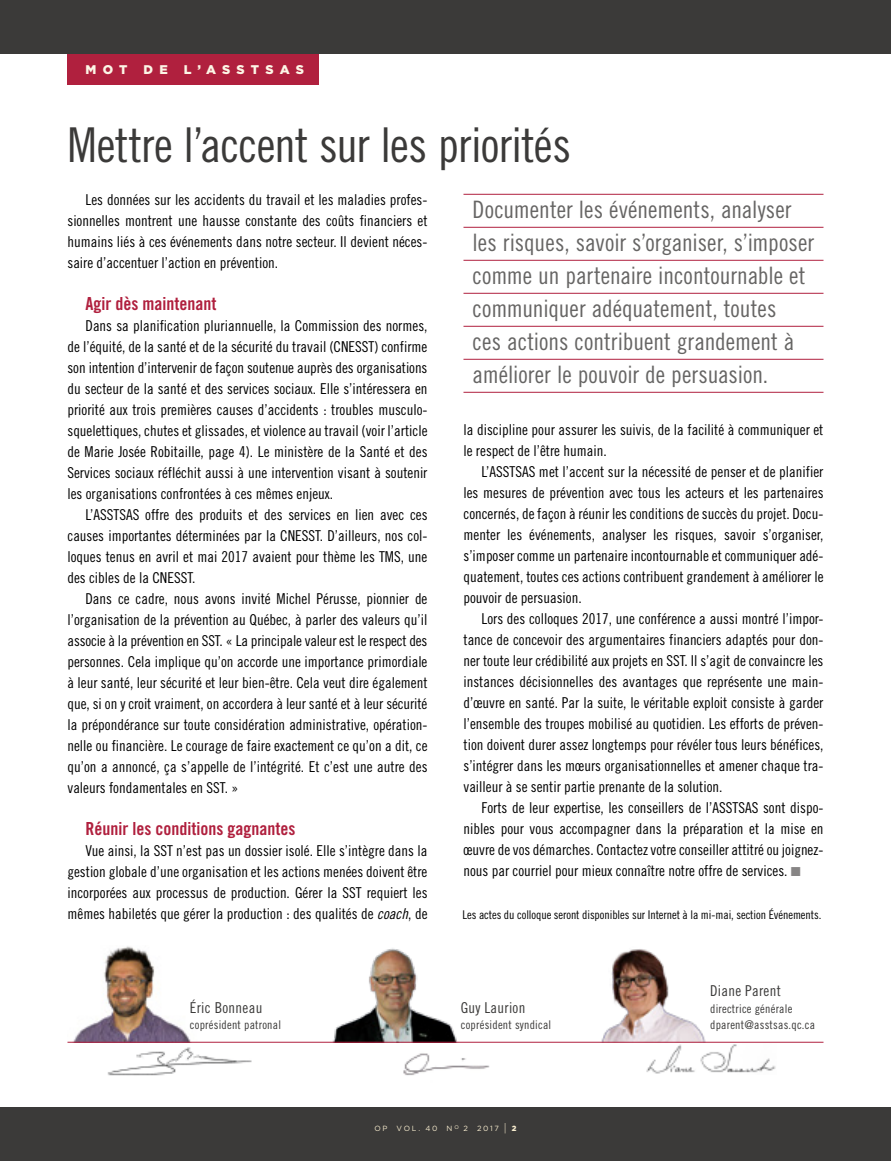
<style>
.page{position:relative;width:891px;height:1161px;background:#fff}
.page>*{position:absolute;margin:0;border:0;box-sizing:border-box;transform-origin:0 0}
.t1{font:48px "Trade Gothic LT Pro Cn 18";letter-spacing:-.015em;color:#3b3a39}
.t2{font:24px/33px "Trade Gothic LT Pro Cn 18";color:#666564}
.t3{font:18px "Trade Gothic LT Pro Bd Cn 20";color:#b0203e}
.t4{font:15px/21px "Trade Gothic LT Pro Cn 18";color:#000;text-align:justify}
.t5{font:15px "Trade Gothic LT Pro Cn 18";letter-spacing:.02em;color:#3b3a39}
.t6{font:900 12.6px "Gotham";letter-spacing:.49em;color:#fcf6e6}
.t7{font:12px/16.5px "Trade Gothic LT Pro Cn 18";letter-spacing:.02em;color:#3b3a39}
.t8{font:12px "Trade Gothic LT Pro Cn 18";letter-spacing:-.005em;color:#000}
.t9{font:7.5px "Gotham";letter-spacing:.225em;color:#f8edcf}
.s1{font-family:"Trade Gothic LT Pro Cn 18 Obl"}
.s2{font-family:"European Pi Three";color:#878585}
.s3{font-size:11.25px}
.s4{font-weight:900}
</style>
<div class="page">
<div style="left:0;top:1107px;width:891px;height:54px;background:#3b3a39"></div>
<div style="left:68px;top:54px;width:252px;height:30px;background:#b0203e"></div>
<div style="left:0;top:0;width:891px;height:54px;background:#3b3a39"></div>
<img style="left:68px;top:946px;width:129px;height:96px">
<img style="left:403px;top:1041px;width:106px;height:35px">
<img style="left:107px;top:1047px;width:145px;height:29px">
<img style="left:646px;top:1044px;width:130px;height:30px">
<img style="left:586px;top:949px;width:128px;height:93px">
<img style="left:326px;top:948px;width:133px;height:94px">
<hr style="left:68px;top:1042px;width:756px;height:1px;background:#b0203e">
<hr style="left:464px;top:194px;width:360px;height:1px;background:#b0203e">
<hr style="left:464px;top:227px;width:360px;height:1px;background:#b0203e">
<hr style="left:464px;top:260px;width:360px;height:1px;background:#b0203e">
<hr style="left:464px;top:293px;width:360px;height:1px;background:#b0203e">
<hr style="left:464px;top:326px;width:360px;height:1px;background:#b0203e">
<hr style="left:464px;top:359px;width:360px;height:1px;background:#b0203e">
<hr style="left:464px;top:392px;width:360px;height:1px;background:#b0203e">
<p class="t6" style="left:86px;top:60px;width:43px">Mot</p>
<p class="t6" style="left:144px;top:60px;width:26px">d e</p>
<p class="t6" style="left:184px;top:60px;width:122px">l’ASSTSAS</p>
<h1 class="t1" style="left:68px;top:116px;width:505px">Mettre l’accent sur les priorités</h1>
<p class="t4" style="left:68px;top:189px;width:362px;text-indent:18px">Les données sur les accidents du travail et les maladies profes&shy;sionnelles montrent une hausse constante des coûts financiers et humains liés à ces événements dans notre secteur. Il devient néces&shy;saire d’accentuer l’action en prévention.</p>
<p class="t3" style="left:86px;top:293px;width:132px">Agir dès maintenant</p>
<p class="t4" style="left:67px;top:315px;width:362px;text-indent:18px">Dans sa planification pluriannuelle, la Commission des normes, de l’équité, de la santé et de la sécurité du travail (CNESST) confirme son intention d’intervenir de façon soutenue auprès des organisations du secteur de la santé et des services sociaux. Elle s’intéressera en priorité aux trois premières causes d’accidents : troubles musculo&shy;squelettiques, chutes et glissades, et violence au travail (voir l’article de Marie Josée Robitaille, page 4). Le ministère de la Santé et des Services sociaux réfléchit aussi à une intervention visant à soutenir les organisations confrontées à ces mêmes enjeux.</p>
<p class="t4" style="left:67px;top:504px;width:362px;text-indent:18px">L’ASSTSAS offre des produits et des services en lien avec ces causes importantes déterminées par la CNESST. D’ailleurs, nos col&shy;loques tenus en avril et mai 2017 avaient pour thème les TMS, une des cibles de la CNESST.</p>
<p class="t4" style="left:67px;top:588px;width:362px;text-indent:18px">Dans ce cadre, nous avons invité Michel Pérusse, pionnier de l’organisation de la prévention au Québec, à parler des valeurs qu’il associe à la prévention en SST. « La principale valeur est le respect des personnes. Cela implique qu’on accorde une importance primordiale à leur santé, leur sécurité et leur bien-être. Cela veut dire également que, si on y croit vraiment, on accordera à leur santé et à leur sécurité la prépondérance sur toute considération administrative, opération&shy;nelle ou financière. Le courage de faire exactement ce qu’on a dit, ce qu’on a annoncé, ça s’appelle de l’intégrité. Et c’est une autre des valeurs fondamentales en SST. »</p>
<p class="t3" style="left:86px;top:818px;width:211px">Réunir les conditions gagnantes</p>
<p class="t4" style="left:68px;top:840px;width:362px;text-indent:18px">Vue ainsi, la SST n’est pas un dossier isolé. Elle s’intègre dans la gestion globale d’une organisation et les actions menées doivent être incorporées aux processus de production. Gérer la SST requiert les mêmes habiletés que gérer la production : des qualités de <span class="s1">coach</span>, de</p>
<p class="t5" style="left:190px;top:998px;width:74px">Éric Bonneau</p>
<p class="t7" style="left:190px;top:1016px;width:93px">coprésident patronal</p>
<h2 class="t2" style="left:472px;top:192px;width:343px">Documenter les événements, analyser les risques, savoir s’organiser, s’imposer comme un partenaire incontournable et communiquer adéquatement, toutes<br>ces actions contribuent grandement à améliorer le pouvoir de persuasion.</h2>
<p class="t4" style="left:464px;top:419px;width:361px">la discipline pour assurer les suivis, de la facilité à communiquer et le respect de l’être humain.</p>
<p class="t4" style="left:464px;top:461px;width:362px;text-indent:18px">L’ASSTSAS met l’accent sur la nécessité de penser et de planifier les mesures de prévention avec tous les acteurs et les partenaires concernés, de façon à réunir les conditions de succès du projet. Docu&shy;menter les événements, analyser les risques, savoir s’organiser, s’imposer comme un partenaire incontournable et communiquer adé&shy;quatement, toutes ces actions contribuent grandement à améliorer le pouvoir de persuasion.</p>
<p class="t4" style="left:464px;top:608px;width:362px;text-indent:18px">Lors des colloques 2017, une conférence a aussi montré l’impor&shy;tance de concevoir des argumentaires financiers adaptés pour don&shy;ner toute leur crédibilité aux projets en SST. Il s’agit de convaincre les instances décisionnelles des avantages que représente une main&shy;d’œuvre en santé. Par la suite, le véritable exploit consiste à garder l’ensemble des troupes mobilisé au quotidien. Les efforts de préven&shy;tion doivent durer assez longtemps pour révéler tous leurs bénéfices, s’intégrer dans les mœurs organisationnelles et amener chaque tra&shy;vailleur à se sentir partie prenante de la solution.</p>
<p class="t4" style="left:464px;top:797px;width:362px;text-indent:18px">Forts de leur expertise, les conseillers de l’ASSTSAS sont dispo&shy;nibles pour vous accompagner dans la préparation et la mise en œuvre de vos démarches. Contactez votre conseiller attitré ou joignez&shy;nous par courriel pour mieux connaître notre offre de services. <span class="s2">K</span></p>
<p class="t8" style="left:463px;top:908px;width:360px">Les actes du colloque seront disponibles sur Internet à la mi-mai, section Événements.</p>
<p class="t5" style="left:461px;top:998px;width:66px">Guy Laurion</p>
<p class="t7" style="left:461px;top:1016px;width:92px">coprésident syndical</p>
<p class="t5" style="left:710px;top:982px;width:72px">Diane Parent</p>
<p class="t7" style="left:710px;top:1000px;width:107px">directrice générale dparent@asstsas.qc.ca</p>
<p class="t9" style="left:374px;top:1124px;width:144px">OP VOL. 40 N<sup>O</sup> 2 2017 <span class="s3">|</span> <span class="s4">2</span></p>
</div>
